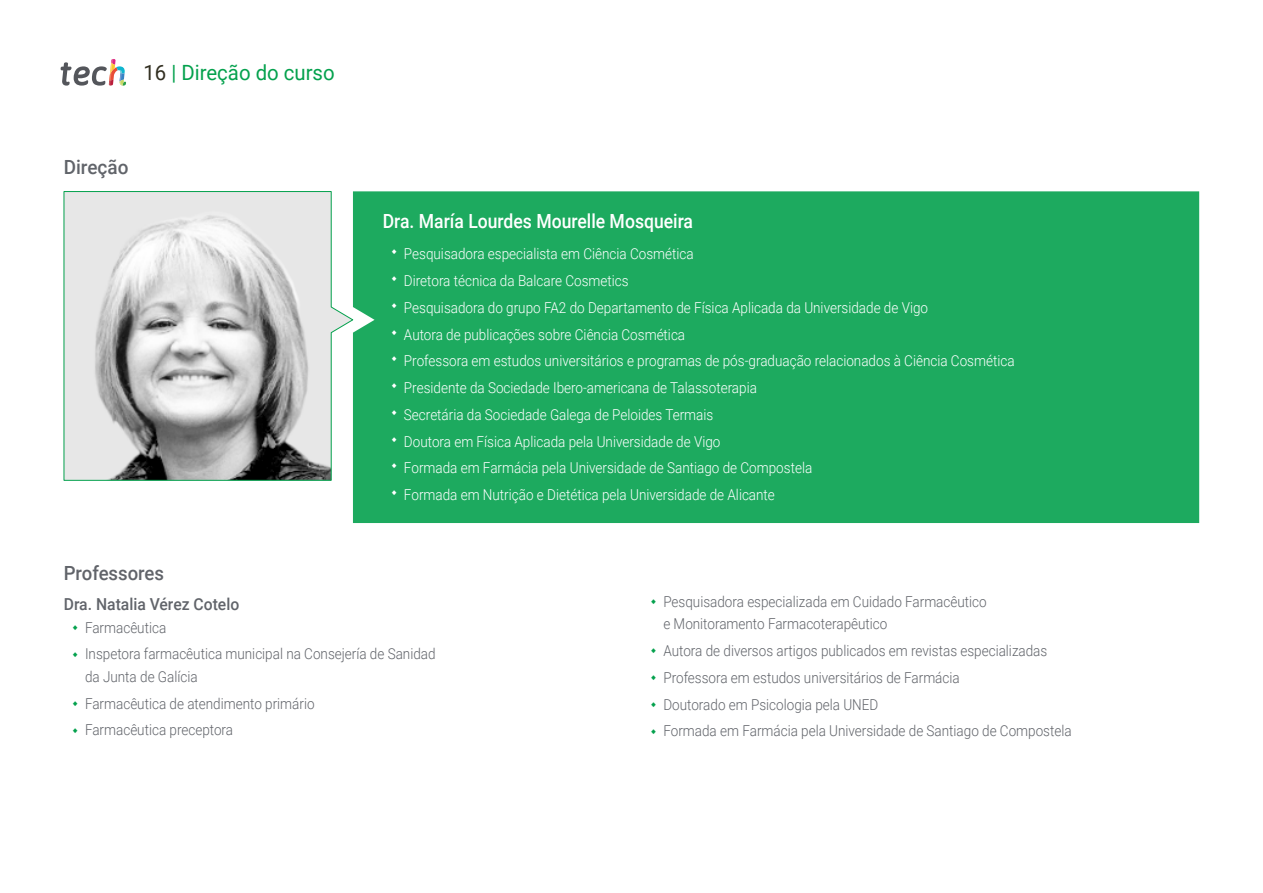
<style>
.page{position:relative;width:1263px;height:893px;background:#fff}
.page>*{position:absolute;margin:0;border:0;box-sizing:border-box;transform-origin:0 0}
.t1{font:21px "Roboto";color:#04a14d}
.t2{font:500 19.5px "Roboto";color:#fff;scale:.9 1}
.t3{font:500 19.5px "Roboto";color:#61646a;scale:.95 1}
.t4{font:500 19.5px "Roboto";color:#61646a}
.t5{font:500 16.5px "Roboto";color:#61646a;scale:.95 1}
.t6{font:300 15px/26.7px "Roboto";color:#fff;scale:.9 1}
.t7{font:300 15px/26.7px "Roboto";color:#61646a;scale:.9 1}
.s1{color:#312e20}
</style>
<div class="page">
<svg style="left:61px;top:59px;width:65px;height:27px"></svg>
<div style="left:353px;top:191px;width:846px;height:332px;background:#1daa5f"></div>
<svg style="left:64px;top:191px;width:289px;height:290px;background:#c6c8c7"></svg>
<svg style="left:392px;top:249px;width:5px;height:5px"></svg>
<svg style="left:392px;top:276px;width:5px;height:5px"></svg>
<svg style="left:392px;top:303px;width:5px;height:5px"></svg>
<svg style="left:392px;top:330px;width:5px;height:5px"></svg>
<svg style="left:392px;top:356px;width:5px;height:5px"></svg>
<svg style="left:392px;top:383px;width:5px;height:5px"></svg>
<svg style="left:392px;top:410px;width:5px;height:5px"></svg>
<svg style="left:392px;top:437px;width:5px;height:5px"></svg>
<svg style="left:392px;top:463px;width:5px;height:5px"></svg>
<svg style="left:392px;top:490px;width:5px;height:5px"></svg>
<h1 class="t1" style="left:144px;top:57px;width:193px"><span class="s1">16</span> | Direção do curso</h1>
<h2 class="t4" style="left:64px;top:154px;width:66px">Direção</h2>
<h2 class="t2" style="left:383px;top:208px;width:346px">Dra. María Lourdes Mourelle Mosqueira</h2>
<p class="t6" style="left:404px;top:240px;width:680px">Pesquisadora especialista em Ciência Cosmética<br>Diretora técnica da Balcare Cosmetics<br>Pesquisadora do grupo FA2 do Departamento de Física Aplicada da Universidade de Vigo<br>Autora de publicações sobre Ciência Cosmética<br>Professora em estudos universitários e programas de pós-graduação relacionados à Ciência Cosmética Presidente da Sociedade Ibero-americana de Talassoterapia<br>Secretária da Sociedade Galega de Peloides Termais<br>Doutora em Física Aplicada pela Universidade de Vigo<br>Formada em Farmácia pela Universidade de Santiago de Compostela<br>Formada em Nutrição e Dietética pela Universidade de Alicante</p>
<h2 class="t3" style="left:64px;top:560px;width:107px">Professores</h2>
<p class="t5" style="left:64px;top:593px;width:186px">Dra. Natalia Vérez Cotelo</p>
<p class="t7" style="left:85px;top:613px;width:391px">Farmacêutica<br>Inspetora farmacêutica municipal na Consejería de Sanidad</p>
<p class="t7" style="left:85px;top:663px;width:257px">da Junta de Galícia<br>Farmacêutica de atendimento primário<br>Farmacêutica preceptora</p>
<p class="t7" style="left:663px;top:590px;width:361px;line-height:22.5px">Pesquisadora especializada em Cuidado Farmacêutico e Monitoramento Farmacoterapêutico</p>
<p class="t7" style="left:663px;top:637px;width:455px">Autora de diversos artigos publicados em revistas especializadas Professora em estudos universitários de Farmácia<br>Doutorado em Psicologia pela UNED<br>Formada em Farmácia pela Universidade de Santiago de Compostela</p>
</div>
